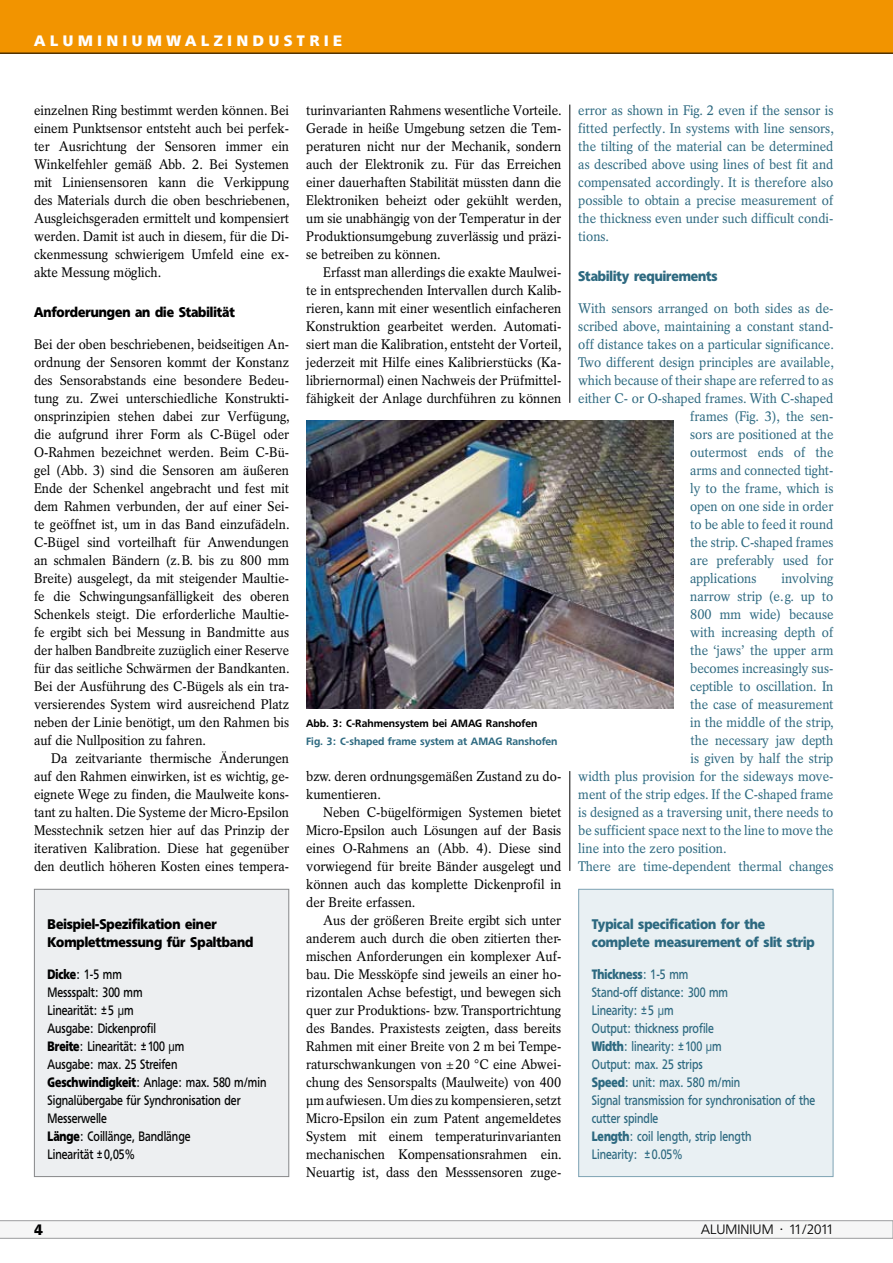
<style>
.page{position:relative;width:893px;height:1263px;background:#fff}
.page>*{position:absolute;margin:0;border:0;box-sizing:border-box;transform-origin:0 0}
.t1{font:700 15px "Freeborn SB";letter-spacing:.315em;color:#fff}
.t2{font:700 15px "Freeborn SB";color:#000}
.t3{font:13.8px/18px "Rotation LT Std";color:#000;text-align:justify;scale:.93 1}
.t4{font:13.8px/18px "Rotation LT Std";color:#2d6980;text-align:justify;scale:.93 1}
.t5{font:700 13.8px/18px "Freeborn SB";color:#000;scale:.9 1}
.t6{font:700 13.8px/18px "Freeborn SB";color:#2d6980;scale:.9 1}
.t7{font:13.8px "Rotation LT Std";color:#2d6980;scale:.92 1}
.t8{font:13.5px/18px "Freeborn SB";color:#2d6980;scale:.8 1}
.t9{font:13.5px/18px "Freeborn SB";color:#000;scale:.8 1}
.t10{font:300 13.5px "Freeborn SB";color:#000}
.t11{font:500 10.5px "Freeborn SB";color:#2d6980}
.t12{font:500 10.5px "Freeborn SB";color:#000}
.s1{font-weight:700}
</style>
<div class="page">
<div style="left:0;top:0;width:893px;height:53px;background:#f29400"></div>
<hr style="left:0;top:53px;width:893px;height:1px;background:#000">
<svg style="left:0;top:1220px;width:893px;height:18px"></svg>
<div style="left:34px;top:889px;width:255px;height:287px;background:#edeff1"></div>
<div style="left:34px;top:889px;width:255px;height:288px;border:1px solid #87888a"></div>
<div style="left:579px;top:889px;width:254px;height:287px;background:#e9f0f3"></div>
<div style="left:578px;top:889px;width:255px;height:288px;border:1px solid #7ea3b4"></div>
<img style="left:306px;top:421px;width:367px;height:287px">
<hr style="left:569px;top:105px;width:1px;height:298px;background:#000">
<hr style="left:569px;top:771px;width:1px;height:100px;background:#000">
<p class="t1" style="left:34px;top:32px;width:310px">ALUMINIUMWALZINDUSTRIE</p>
<p class="t3" style="left:34px;top:101px;width:276px">einzelnen Ring bestimmt werden können. Bei einem Punktsensor entsteht auch bei perfek&shy;ter Ausrichtung der Sensoren immer ein Winkelfehler gemäß Abb. 2. Bei Systemen mit Liniensensoren kann die Verkippung des Materials durch die oben beschriebenen, Ausgleichsgeraden ermittelt und kompensiert werden. Damit ist auch in diesem, für die Di&shy;ckenmessung schwierigem Umfeld eine ex&shy;akte Messung möglich.</p>
<p class="t5" style="left:34px;top:303px;width:225px">Anforderungen an die Stabilität</p>
<p class="t3" style="left:34px;top:335px;width:276px">Bei der oben beschriebenen, beidseitigen An&shy;ordnung der Sensoren kommt der Konstanz des Sensorabstands eine besondere Bedeu&shy;tung zu. Zwei unterschiedliche Konstrukti&shy;onsprinzipien stehen dabei zur Verfügung, die aufgrund ihrer Form als C-Bügel oder O-Rahmen bezeichnet werden. Beim C-Bü&shy;gel (Abb. 3) sind die Sensoren am äußeren Ende der Schenkel angebracht und fest mit dem Rahmen verbunden, der auf einer Sei&shy;te geöffnet ist, um in das Band einzufädeln.<br>C-Bügel sind vorteilhaft für Anwendungen an schmalen Bändern (z.B. bis zu 800 mm Breite) ausgelegt, da mit steigender Maultie&shy;fe die Schwingungsanfälligkeit des oberen Schenkels steigt. Die erforderliche Maultie&shy;fe ergibt sich bei Messung in Bandmitte aus der halben Bandbreite zuzüglich einer Reserve für das seitliche Schwärmen der Bandkanten.<br>Bei der Ausführung des C-Bügels als ein tra&shy;versierendes System wird ausreichend Platz neben der Linie benötigt, um den Rahmen bis auf die Nullposition zu fahren.</p>
<p class="t3" style="left:34px;top:749px;width:276px;text-indent:17px">Da zeitvariante thermische Änderungen auf den Rahmen einwirken, ist es wichtig, ge&shy;eignete Wege zu finden, die Maulweite kons&shy;tant zu halten. Die Systeme der Micro-Epsilon Messtechnik setzen hier auf das Prinzip der iterativen Kalibration. Diese hat gegenüber den deutlich höheren Kosten eines tempera-</p>
<p class="t5" style="left:48px;top:915px;width:230px">Beispiel-Spezifikation einer<br>Komplettmessung für Spaltband</p>
<p class="t9" style="left:48px;top:965px;width:275px"><span class="s1">Dicke</span>: 1-5 mm<br>Messspalt: 300 mm<br>Linearität: ±5 µm<br>Ausgabe: Dickenprofil<br><span class="s1">Breite</span>: Linearität: ±100 µm<br>Ausgabe: max. 25 Streifen<br><span class="s1">Geschwindigkeit</span>: Anlage: max. 580 m/min<br>Signalübergabe für Synchronisation der<br>Messerwelle<br><span class="s1">Länge</span>: Coillänge, Bandlänge<br>Linearität ±0,05%</p>
<p class="t3" style="left:306px;top:101px;width:276px">turinvarianten Rahmens wesentliche Vorteile.<br>Gerade in heiße Umgebung setzen die Tem&shy;peraturen nicht nur der Mechanik, sondern auch der Elektronik zu. Für das Erreichen einer dauerhaften Stabilität müssten dann die Elektroniken beheizt oder gekühlt werden, um sie unabhängig von der Temperatur in der Produktionsumgebung zuverlässig und präzi&shy;se betreiben zu können.</p>
<p class="t3" style="left:306px;top:263px;width:276px;text-indent:17px">Erfasst man allerdings die exakte Maulwei&shy;te in entsprechenden Intervallen durch Kalib&shy;rieren, kann mit einer wesentlich einfacheren Konstruktion gearbeitet werden. Automati&shy;siert man die Kalibration, entsteht der Vorteil, jederzeit mit Hilfe eines Kalibrierstücks (Ka&shy;libriernormal) einen Nachweis der Prüfmittel&shy;fähigkeit der Anlage durchführen zu können</p>
<p class="t12" style="left:306px;top:717px;width:233px">Abb. 3: C-Rahmensystem bei AMAG Ranshofen</p>
<p class="t11" style="left:306px;top:735px;width:253px">Fig. 3: C-shaped frame system at AMAG Ranshofen</p>
<p class="t3" style="left:306px;top:767px;width:276px">bzw. deren ordnungsgemäßen Zustand zu do&shy;kumentieren.</p>
<p class="t3" style="left:306px;top:803px;width:276px;text-indent:17px">Neben C-bügelförmigen Systemen bietet Micro-Epsilon auch Lösungen auf der Basis eines O-Rahmens an (Abb. 4). Diese sind vorwiegend für breite Bänder ausgelegt und können auch das komplette Dickenprofil in der Breite erfassen.</p>
<p class="t3" style="left:306px;top:911px;width:276px;text-indent:17px">Aus der größeren Breite ergibt sich unter anderem auch durch die oben zitierten ther&shy;mischen Anforderungen ein komplexer Auf&shy;bau. Die Messköpfe sind jeweils an einer ho&shy;rizontalen Achse befestigt, und bewegen sich quer zur Produktions- bzw. Transportrichtung des Bandes. Praxistests zeigten, dass bereits Rahmen mit einer Breite von 2 m bei Tempe&shy;raturschwankungen von ±20 °C eine Abwei&shy;chung des Sensorspalts (Maulweite) von 400 µm aufwiesen. Um dies zu kompensieren, setzt Micro-Epsilon ein zum Patent angemeldetes System mit einem temperaturinvarianten mechanischen Kompensationsrahmen ein.<br>Neuartig ist, dass den Messsensoren zuge-</p>
<p class="t4" style="left:578px;top:101px;width:276px">error as shown in Fig. 2 even if the sensor is fitted perfectly. In systems with line sensors, the tilting of the material can be determined as described above using lines of best fit and compensated accordingly. It is therefore also possible to obtain a precise measurement of the thickness even under such difficult condi&shy;tions.</p>
<p class="t6" style="left:578px;top:267px;width:156px">Stability requirements</p>
<p class="t4" style="left:578px;top:299px;width:276px">With sensors arranged on both sides as de-</p>
<p class="t4" style="left:578px;top:317px;width:276px">scribed above, maintaining a constant stand-</p>
<p class="t4" style="left:578px;top:335px;width:276px">off distance takes on a particular significance.</p>
<p class="t4" style="left:578px;top:353px;width:276px">Two different design principles are available,</p>
<p class="t4" style="left:578px;top:371px;width:276px">which because of their shape are referred to as</p>
<p class="t4" style="left:578px;top:389px;width:276px">either C- or O-shaped frames. With C-shaped</p>
<p class="t4" style="left:690px;top:407px;width:155px">frames (Fig. 3), the sen-</p>
<p class="t4" style="left:690px;top:425px;width:156px">sors are positioned at the</p>
<p class="t4" style="left:690px;top:443px;width:155px">outermost ends of the</p>
<p class="t7" style="left:690px;top:462px;width:157px">arms and connected tight-</p>
<p class="t4" style="left:690px;top:479px;width:155px">ly to the frame, which is</p>
<p class="t4" style="left:690px;top:497px;width:155px">open on one side in order</p>
<p class="t4" style="left:690px;top:515px;width:156px">to be able to feed it round</p>
<p class="t7" style="left:690px;top:534px;width:157px">the strip. C-shaped frames</p>
<p class="t4" style="left:690px;top:551px;width:155px">are preferably used for</p>
<p class="t4" style="left:690px;top:569px;width:73px">applications</p>
<p class="t4" style="left:782px;top:569px;width:57px">involving</p>
<p class="t4" style="left:690px;top:587px;width:155px">narrow strip (e.g. up to</p>
<p class="t4" style="left:690px;top:605px;width:156px">800 mm wide) because</p>
<p class="t4" style="left:690px;top:623px;width:155px">with increasing depth of</p>
<p class="t4" style="left:690px;top:641px;width:156px">the ‘jaws’ the upper arm</p>
<p class="t4" style="left:690px;top:659px;width:155px">becomes increasingly sus-</p>
<p class="t4" style="left:690px;top:677px;width:155px">ceptible to oscillation. In</p>
<p class="t4" style="left:690px;top:695px;width:155px">the case of measurement</p>
<p class="t4" style="left:690px;top:713px;width:156px">in the middle of the strip,</p>
<p class="t4" style="left:691px;top:731px;width:155px">the necessary jaw depth</p>
<p class="t4" style="left:691px;top:749px;width:155px">is given by half the strip</p>
<p class="t4" style="left:578px;top:767px;width:276px">width plus provision for the sideways move-</p>
<p class="t4" style="left:578px;top:785px;width:276px">ment of the strip edges. If the C-shaped frame</p>
<p class="t4" style="left:578px;top:803px;width:276px">is designed as a traversing unit, there needs to</p>
<p class="t4" style="left:578px;top:821px;width:276px">be sufficient space next to the line to move the</p>
<p class="t4" style="left:578px;top:839px;width:161px">line into the zero position.</p>
<p class="t4" style="left:578px;top:857px;width:276px">There are time-dependent thermal changes</p>
<p class="t6" style="left:592px;top:915px;width:249px">Typical specification for the complete measurement of slit strip</p>
<p class="t8" style="left:592px;top:965px;width:281px"><span class="s1">Thickness</span>: 1-5 mm<br>Stand-off distance: 300 mm<br>Linearity: ±5 µm<br>Output: thickness profile<br><span class="s1">Width</span>: linearity: ±100 µm<br>Output: max. 25 strips<br><span class="s1">Speed</span>: unit: max. 580 m/min<br>Signal transmission for synchronisation of the cutter spindle<br><span class="s1">Length</span>: coil length, strip length<br>Linearity: ±0.05%</p>
<p class="t2" style="left:34px;top:1221px;width:10px">4</p>
<p class="t10" style="left:701px;top:1222px;width:134px">ALUMINIUM · 11/2011</p>
</div>
